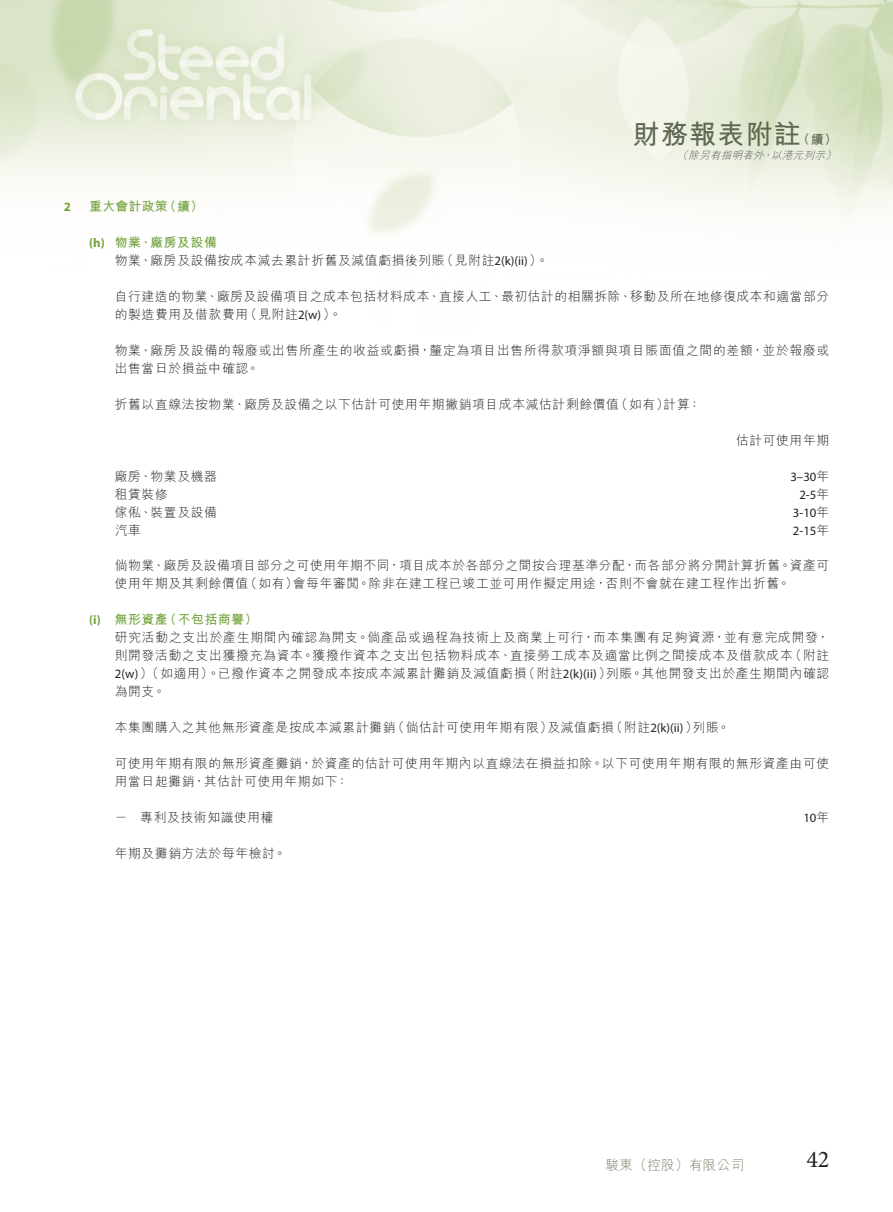
<style>
.page{position:relative;width:893px;height:1212px;background:#fff}
.page>*{position:absolute;margin:0;border:0;box-sizing:border-box;transform-origin:0 0}
.t1{font:700 27px "M Hei HK";letter-spacing:.045em;color:#5e6851}
.t2{font:24px "Minion Pro";color:#231f20}
.t3{font:300 13.5px "M Hei HK";letter-spacing:.03em;color:#758064}
.Body_Text{font:300 12.75px/18px "M Hei HK";letter-spacing:.05em;color:#231f20}
.Body_Text-2{font:12.75px "Myriad Pro";color:#231f20}
.Heading_2{font:700 12.75px "M Hei HK";letter-spacing:.05em;color:#71a33d}
.Heading_1{font:700 12.75px "M Hei HK";letter-spacing:.03em;color:#71a33d}
.Heading_2-2{font:700 12.75px "Myriad Pro";color:#71a33d}
.t4{font:700 12.75px "M Hei HK";color:#5e6851}
.Heading_1-2{font:700 12.75px "Myriad Pro";color:#71a33d}
.t5{font:italic 300 10.5px "M Hei HK";color:#57585a}
.s1{font-family:"M Hei HK";font-weight:300}
.s2{font-family:"Myriad Pro";font-weight:400}
</style>
<div class="page">
<img style="left:0;top:0;width:893px;height:234px">
<p class="Heading_1-2" style="left:64px;top:199px;width:9px">2</p>
<h1 class="t1" style="left:633px;top:114px;width:170px">財務報表附註</h1>
<p class="t4" style="left:797px;top:130px;width:42px">（續(</p>
<p class="Heading_1" style="left:89px;top:197px;width:80px">重大會計政策</p>
<p class="Heading_1" style="left:164px;top:197px;width:41px">（續(</p>
<p class="Heading_2-2" style="left:89px;top:235px;width:17px">h( )</p>
<p class="Heading_2" style="left:115px;top:233px;width:104px">物業、廠房及設備</p>
<p class="t5" style="left:677px;top:149px;width:15px">（</p>
<p class="t5" style="left:825px;top:149px;width:15px">(</p>
<p class="t5" style="left:688px;top:149px;width:141px">除另有指明者外以港元列示</p>
<p class="t5" style="left:762px;top:149px;width:15px">，</p>
<p class="Body_Text-2" style="left:441px;top:253px;width:109px"><span class="s1">（見附註</span> k(2 ) ( <span class="s1">。(</span>( i i</p>
<p class="Body_Text" style="left:115px;top:251px;width:331px">物業、廠房及設備按成本減去累計折舊及減值虧損後列賬</p>
<p class="Body_Text" style="left:244px;top:287px;width:586px;text-indent:-130px">自行建造的物業、廠房及設備項目之成本包括材料成本、直接人工、最初估計的相關拆除、移動及所在地修復成本和適當部分（見附註 <span class="s2">w(2</span> 。(<span class="s2">(</span></p>
<p class="Body_Text" style="left:115px;top:305px;width:135px">的製造費用及借款費用</p>
<p class="Body_Text" style="left:115px;top:341px;width:716px">物業、廠房及設備的報廢或出售所產生的收益或虧損，釐定為項目出售所得款項淨額與項目賬面值之間的差額，並於報廢或出售當日於損益中確認。</p>
<p class="Body_Text" style="left:664px;top:395px;width:39px">計算：</p>
<p class="Body_Text" style="left:615px;top:395px;width:55px">（如有）</p>
<p class="Body_Text" style="left:115px;top:395px;width:506px">折舊以直線法按物業、廠房及設備之以下估計可使用年期撇銷項目成本減估計剩餘價值</p>
<p class="Heading_2-2" style="left:89px;top:611px;width:13px">) i(</p>
<p class="Body_Text" style="left:115px;top:467px;width:104px">廠房、物業及機器</p>
<p class="Body_Text" style="left:115px;top:485px;width:54px">租賃裝修</p>
<p class="Body_Text" style="left:115px;top:503px;width:104px">傢俬、裝置及設備</p>
<p class="Body_Text" style="left:736px;top:431px;width:95px">估計可使用年期</p>
<p class="Body_Text-2" style="left:790px;top:469px;width:40px">–3 30<span class="s1">年</span></p>
<p class="Body_Text-2" style="left:799px;top:487px;width:31px">2-5<span class="s1">年</span></p>
<p class="Body_Text-2" style="left:793px;top:505px;width:38px">3-10<span class="s1">年</span></p>
<p class="Body_Text" style="left:115px;top:521px;width:28px">汽車</p>
<p class="Body_Text" style="left:293px;top:556px;width:538px;text-indent:-178px">倘物業、廠房及設備項目部分之可使用年期不同，項目成本於各部分之間按合理基準分配，而各部分將分開計算折舊。資產可會每年審閱。除非在建工程已竣工並可用作擬定用途，否則不會就在建工程作出折舊。</p>
<p class="Body_Text-2" style="left:793px;top:523px;width:38px">2-15<span class="s1">年</span></p>
<p class="Body_Text" style="left:244px;top:574px;width:55px">（如有）</p>
<p class="Body_Text" style="left:115px;top:574px;width:135px">使用年期及其剩餘價值</p>
<p class="Heading_2" style="left:164px;top:610px;width:95px">（不包括商譽(</p>
<p class="Heading_2" style="left:115px;top:610px;width:54px">無形資產</p>
<p class="Body_Text" style="left:115px;top:628px;width:716px;text-align:right">研究活動之支出於產生期間內確認為開支。倘產品或過程為技術上及商業上可行，而本集團有足夠資源，並有意完成開發，（附註</p>
<p class="Body_Text" style="left:606px;top:646px;width:225px;text-indent:-491px">則開發活動之支出獲撥充為資本。獲撥作資本之支出包括物料成本、直接勞工成本及適當比例之間接成本及借款成本<br>列賬。其他開發支出於產生期間內確認</p>
<p class="Body_Text" style="left:115px;top:664px;width:413px"><span class="s2">w(2 )</span>）（如適用）。已撥作資本之開發成本按成本減累計攤銷及減值虧損為開支。</p>
<p class="Body_Text-2" style="left:523px;top:665px;width:90px"><span class="s1">（附註</span> k(2 )(ii)<span class="s1">）</span></p>
<p class="Body_Text" style="left:392px;top:718px;width:162px">（倘估計可使用年期有限）</p>
<p class="Body_Text-2" style="left:610px;top:719px;width:89px"><span class="s1">（附註</span> k(2 )(ii)<span class="s1">）</span></p>
<p class="Body_Text" style="left:115px;top:718px;width:282px">本集團購入之其他無形資產是按成本減累計攤銷</p>
<p class="Body_Text" style="left:115px;top:754px;width:716px">可使用年期有限的無形資產攤銷，於資產的估計可使用年期內以直線法在損益扣除。以下可使用年期有限的無形資產由可使用當日起攤銷，其估計可使用年期如下：</p>
<p class="Body_Text-2" style="left:803px;top:809px;width:27px">10<span class="s1">年</span></p>
<p class="Body_Text" style="left:547px;top:718px;width:68px">及減值虧損</p>
<p class="Body_Text" style="left:693px;top:718px;width:39px">列賬。</p>
<p class="Body_Text" style="left:140px;top:808px;width:135px">專利及技術知識使用權</p>
<p class="Body_Text" style="left:115px;top:808px;width:14px">－</p>
<p class="Body_Text" style="left:115px;top:844px;width:173px">年期及攤銷方法於每年檢討。</p>
<p class="t3" style="left:606px;top:1158px;width:140px">駿東（控股）有限公司</p>
<h2 class="t2" style="left:806px;top:1144px;width:24px">42</h2>
</div>
